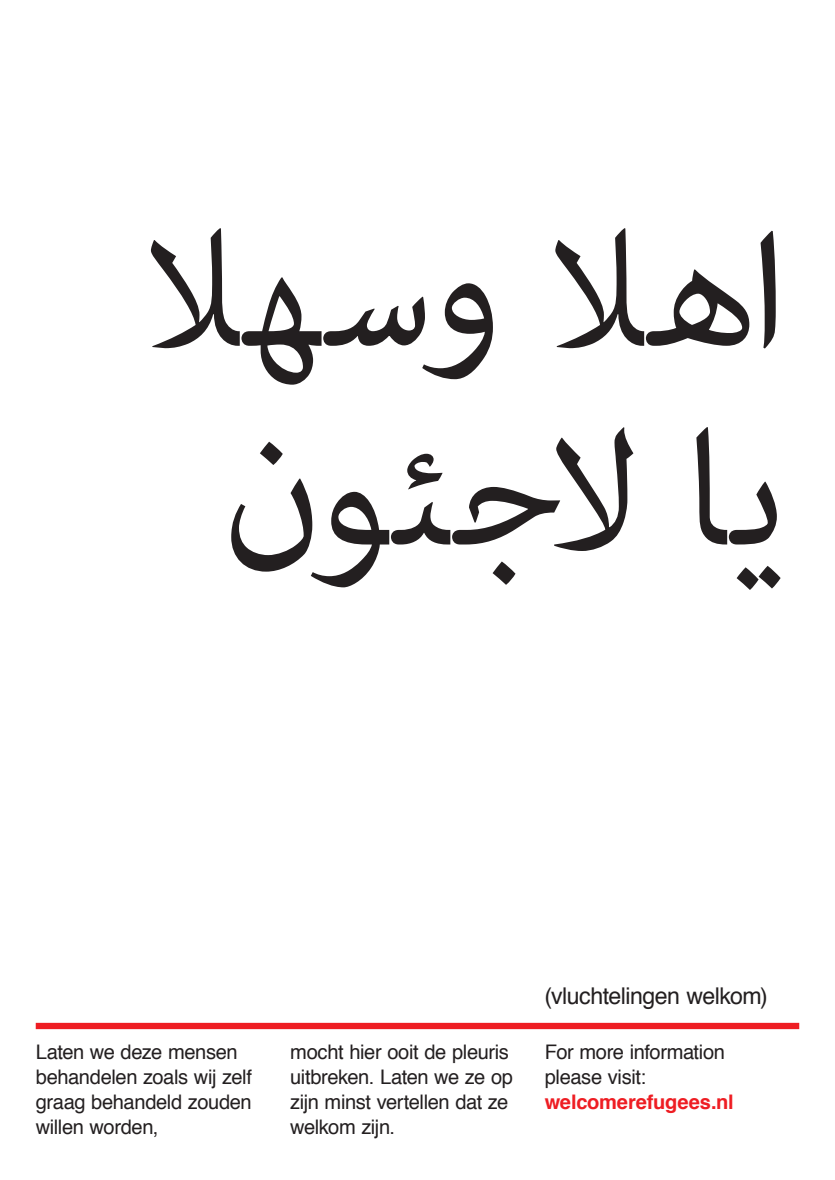
<style>
.page{position:relative;width:835px;height:1180px;background:#fff}
.page>*{position:absolute;margin:0;border:0;box-sizing:border-box;transform-origin:0 0}
.t1{font:23.1px "Helvetica";letter-spacing:-.02em;color:#231f20}
.t2{font:20.09px/25.2px "Helvetica";letter-spacing:-.02em;color:#231f20}
.t3{font:700 20.09px "Helvetica";letter-spacing:-.01em;color:#ee1d23}
</style>
<div class="page">
<svg style="left:231px;top:427px;width:549px;height:163px"></svg>
<svg style="left:151px;top:228px;width:624px;height:157px"></svg>
<div style="left:36px;top:1023px;width:763px;height:6px;background:#ee1d23"></div>
<p class="t2" style="left:36px;top:1039px;width:218px">Laten we deze mensen behandelen zoals wij zelf graag behandeld zouden willen worden,</p>
<p class="t2" style="left:290px;top:1039px;width:224px">mocht hier ooit de pleuris uitbreken. Laten we ze op zijn minst vertellen dat ze welkom zijn.</p>
<p class="t1" style="left:544px;top:978px;width:225px">(vluchtelingen welkom)</p>
<p class="t2" style="left:544px;top:1039px;width:182px">For more information</p>
<p class="t2" style="left:544px;top:1065px;width:103px">please visit:</p>
<p class="t3" style="left:544px;top:1086px;width:190px">welcomerefugees.nl</p>
</div>
